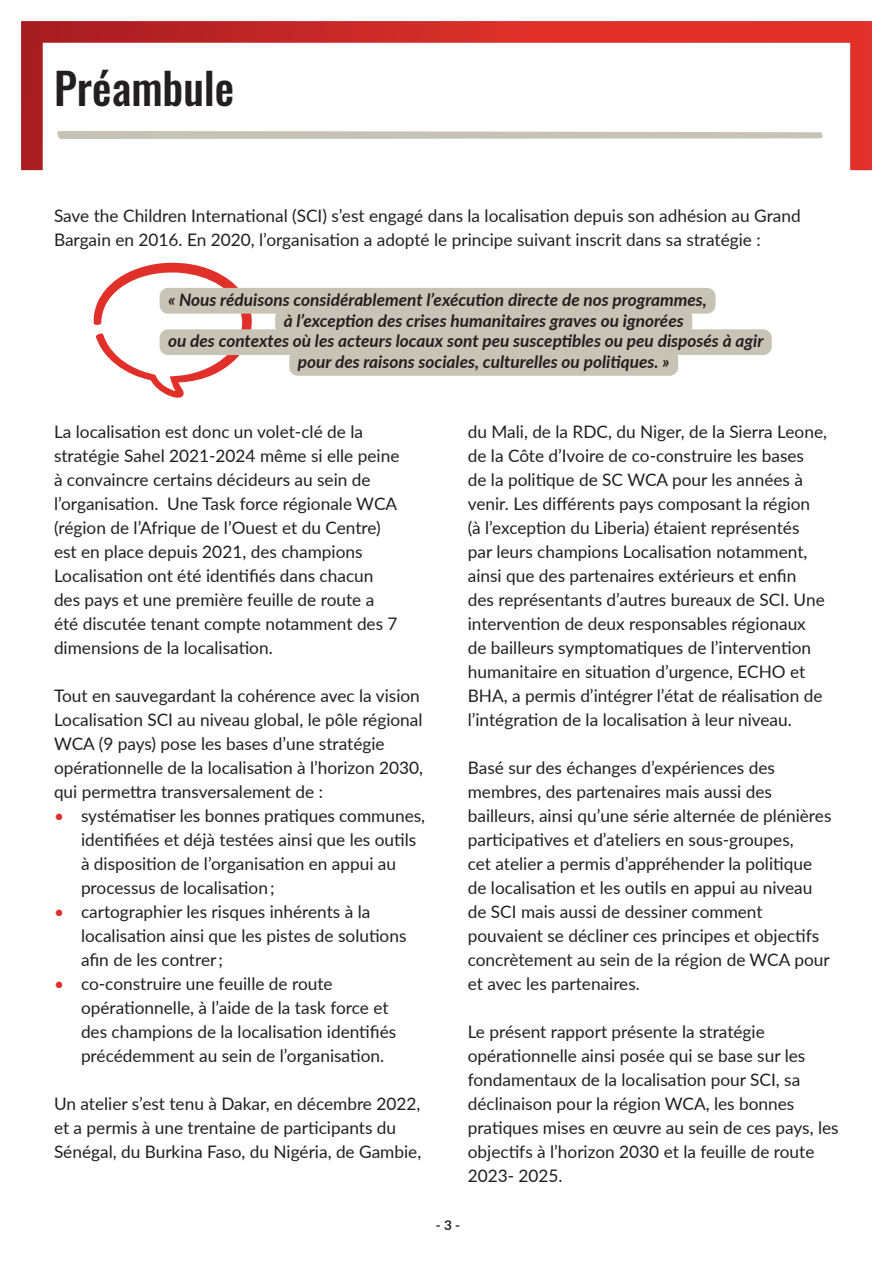
<style>
.page{position:relative;width:893px;height:1263px;background:#fff}
.page>*{position:absolute;margin:0;border:0;box-sizing:border-box;transform-origin:0 0}
.t1{font:500 43.5px "Oswald";color:#231f20}
.t2{font:17.25px/24px "Lato";color:#231f20}
.t3{font:italic 700 17.25px "Lato";color:#231f20}
.t4{font:700 13.5px "Lato";color:#231f20}
.s1{color:#e13029}
</style>
<div class="page">
<svg style="left:21px;top:21px;width:851px;height:149px"></svg>
<svg style="left:94px;top:262px;width:158px;height:136px"></svg>
<div style="left:160px;top:288px;width:555px;height:26px;background:#c7c3b5;border-radius:9px"></div>
<div style="left:275px;top:309px;width:417px;height:25px;background:#c7c3b5;border-radius:9px"></div>
<div style="left:160px;top:329px;width:612px;height:26px;background:#c7c3b5;border-radius:9px"></div>
<div style="left:289px;top:350px;width:389px;height:26px;background:#c7c3b5;border-radius:9px"></div>
<h1 class="t1" style="left:54px;top:65px;width:182px">Préambule</h1>
<p class="t2" style="left:54px;top:203px;width:748px">Save the Children International (SCI) s’est engagé dans la localisation depuis son adhésion au Grand<br>Bargain en 2016. En 2020, l’organisation a adopté le principe suivant inscrit dans sa stratégie :</p>
<p class="t3" style="left:168px;top:287px;width:540px">« Nous réduisons considérablement l’exécution directe de nos programmes,</p>
<p class="t3" style="left:284px;top:308px;width:402px">à l’exception des crises humanitaires graves ou ignorées</p>
<p class="t3" style="left:168px;top:328px;width:597px">ou des contextes où les acteurs locaux sont peu susceptibles ou peu disposés à agir</p>
<p class="t3" style="left:298px;top:349px;width:373px">pour des raisons sociales, culturelles ou politiques. »</p>
<p class="t2" style="left:54px;top:419px;width:347px">La localisation est donc un volet-clé de la stratégie Sahel 2021-2024 même si elle peine à convaincre certains décideurs au sein de l’organisation. Une Task force régionale WCA (région de l’Afrique de l’Ouest et du Centre) est en place depuis 2021, des champions Localisation ont été identifiés dans chacun des pays et une première feuille de route a été discutée tenant compte notamment des 7 dimensions de la localisation.</p>
<p class="t2" style="left:54px;top:683px;width:371px">Tout en sauvegardant la cohérence avec la vision Localisation SCI au niveau global, le pôle régional WCA (9 pays) pose les bases d’une stratégie opérationnelle de la localisation à l’horizon 2030, qui permettra transversalement de :</p>
<p class="t2" style="left:81px;top:803px;width:346px;text-indent:-27px"><span class="s1">•</span> systématiser les bonnes pratiques communes, identifiées et déjà testées ainsi que les outils à disposition de l’organisation en appui au processus de localisation ;</p>
<p class="t2" style="left:81px;top:899px;width:327px;text-indent:-27px"><span class="s1">•</span> cartographier les risques inhérents à la localisation ainsi que les pistes de solutions afin de les contrer ;</p>
<p class="t2" style="left:81px;top:971px;width:317px;text-indent:-27px"><span class="s1">•</span> co-construire une feuille de route opérationnelle, à l’aide de la task force et des champions de la localisation identifiés précédemment au sein de l’organisation.</p>
<p class="t2" style="left:54px;top:1091px;width:369px">Un atelier s’est tenu à Dakar, en décembre 2022, et a permis à une trentaine de participants du<br>Sénégal, du Burkina Faso, du Nigéria, de Gambie,</p>
<p class="t2" style="left:468px;top:419px;width:361px">du Mali, de la RDC, du Niger, de la Sierra Leone, de la Côte d’Ivoire de co-construire les bases de la politique de SC WCA pour les années à venir. Les différents pays composant la région (à l’exception du Liberia) étaient représentés par leurs champions Localisation notamment, ainsi que des partenaires extérieurs et enfin<br>des représentants d’autres bureaux de SCI. Une intervention de deux responsables régionaux de bailleurs symptomatiques de l’intervention humanitaire en situation d’urgence, ECHO et BHA, a permis d’intégrer l’état de réalisation de l’intégration de la localisation à leur niveau.</p>
<p class="t2" style="left:468px;top:755px;width:365px">Basé sur des échanges d’expériences des membres, des partenaires mais aussi des bailleurs, ainsi qu’une série alternée de plénières participatives et d’ateliers en sous-groupes,<br>cet atelier a permis d’appréhender la politique de localisation et les outils en appui au niveau de SCI mais aussi de dessiner comment pouvaient se décliner ces principes et objectifs concrètement au sein de la région de WCA pour et avec les partenaires.</p>
<p class="t2" style="left:468px;top:1019px;width:372px">Le présent rapport présente la stratégie opérationnelle ainsi posée qui se base sur les fondamentaux de la localisation pour SCI, sa déclinaison pour la région WCA, les bonnes pratiques mises en œuvre au sein de ces pays, les objectifs à l’horizon 2030 et la feuille de route 2023- 2025.</p>
<p class="t4" style="left:436px;top:1215px;width:26px">- 3 -</p>
</div>
